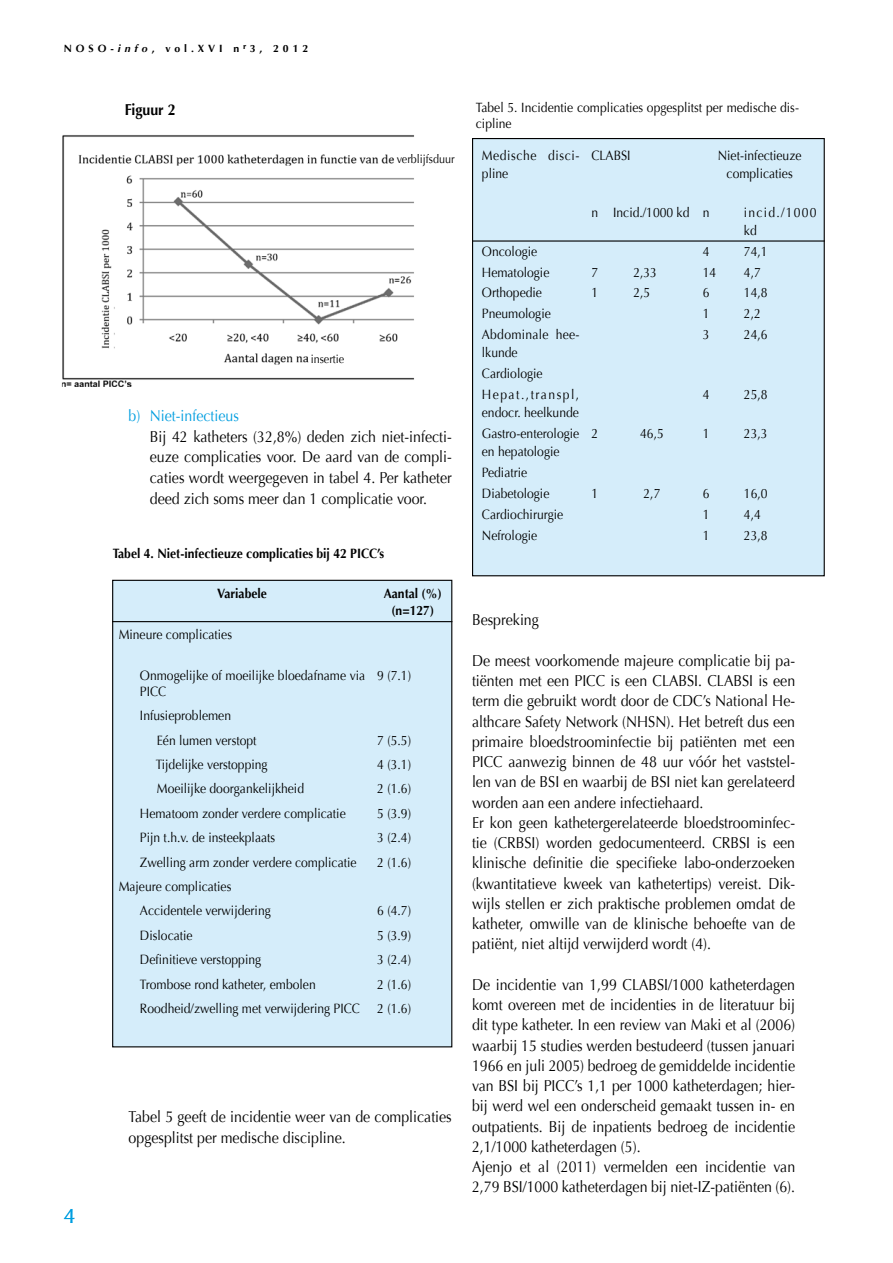
<style>
.page{position:relative;width:893px;height:1263px;background:#fff}
.page>*{position:absolute;margin:0;border:0;box-sizing:border-box;transform-origin:0 0}
.t1{font:21px "Optima";color:#009ee0}
.t2{font:15.75px/20.2px "Optima";color:#000;scale:.9 1}
.t3{font:15.75px "Optima";color:#009ee0;scale:.9 1}
.t4{font:700 15.75px "Optima";color:#000;scale:.9 1}
.t5{font:13.5px/18px "Optima";color:#000;scale:.9 1}
.t6{font:700 13.5px/16.2px "Optima";color:#000;text-align:center;scale:.9 1}
.t7{font:13.5px/16.2px "Optima";color:#000;scale:.9 1}
.t8{font:13.5px/20.9px "Optima";letter-spacing:.055em;color:#000;scale:.9 1}
.t9{font:13.5px/18px "Optima";letter-spacing:.02em;color:#000;scale:.9 1}
.t10{font:13.5px/18px "Optima";letter-spacing:.05em;color:#000;scale:.9 1}
.t11{font:13.5px/18px "Optima";letter-spacing:.105em;color:#000;scale:.9 1}
.t12{font:12px "Optima";color:#000;scale:.9 1}
.t13{font:700 10.5px "Optima";letter-spacing:.375em;color:#000}
.s1{font-style:italic}
</style>
<div class="page">
<div style="left:113px;top:580px;width:339px;height:467px;background:#d5edfa"></div>
<div style="left:112px;top:580px;width:340px;height:467px;border:1px solid #000"></div>
<div style="left:473px;top:139px;width:351px;height:437px;background:#d5edfa"></div>
<div style="left:472px;top:138px;width:353px;height:438px;border:1px solid #000"></div>
<hr style="left:112px;top:621px;width:340px;height:1px;background:#000">
<hr style="left:472px;top:240px;width:353px;height:2px;background:#000">
<img style="left:61px;top:135px;width:353px;height:252px">
<p class="t13" style="left:64px;top:43px;width:12px">noso</p>
<p class="t13" style="left:110px;top:43px;width:199px">-<span class="s1">info</span>, vol.XVI n<sup>r</sup>3, 2012</p>
<h1 class="t1" style="left:64px;top:1203px;width:13px">4</h1>
<p class="t4" style="left:125px;top:100px;width:58px">Figuur 2</p>
<p class="t12" style="left:397px;top:152px;width:66px">verblijfsduur</p>
<p class="t12" style="left:311px;top:352px;width:39px">insertie</p>
<p class="t3" style="left:129px;top:407px;width:124px">b) Niet-infectieus</p>
<p class="t2" style="left:150px;top:426px;width:337px;text-align:justify">Bij 42 katheters (32,8%) deden zich niet-infecti&shy;euze complicaties voor. De aard van de compli&shy;caties wordt weergegeven in tabel 4. Per katheter deed zich soms meer dan 1 complicatie voor.</p>
<p class="t6" style="left:113px;top:545px;width:303px">Tabel 4. Niet-infectieuze complicaties bij 42 PICC’s</p>
<p class="t6" style="left:217px;top:586px;width:57px">Variabele</p>
<p class="t6" style="left:384px;top:586px;width:66px">Aantal (%) (n=127)</p>
<p class="t5" style="left:119px;top:625px;width:128px">Mineure complicaties</p>
<p class="t5" style="left:140px;top:667px;width:252px;line-height:16.2px">Onmogelijke of moeilijke bloedafname via<br>PICC</p>
<p class="t5" style="left:377px;top:666px;width:39px">9 (7.1)</p>
<p class="t5" style="left:157px;top:703px;width:112px;line-height:24.5px;text-indent:-17px">Infusieproblemen<br>Eén lumen verstopt</p>
<p class="t5" style="left:377px;top:731px;width:39px">7 (5.5)</p>
<p class="t5" style="left:156px;top:755px;width:126px">Tijdelijke verstopping</p>
<p class="t5" style="left:377px;top:755px;width:39px">4 (3.1)</p>
<p class="t5" style="left:157px;top:780px;width:165px">Moeilijke doorgankelijkheid</p>
<p class="t5" style="left:377px;top:780px;width:39px">2 (1.6)</p>
<p class="t5" style="left:140px;top:804px;width:230px">Hematoom zonder verdere complicatie</p>
<p class="t5" style="left:377px;top:804px;width:39px">5 (3.9)</p>
<p class="t5" style="left:140px;top:829px;width:152px">Pijn t.h.v. de insteekplaats</p>
<p class="t5" style="left:377px;top:829px;width:39px">3 (2.4)</p>
<p class="t5" style="left:140px;top:853px;width:242px">Zwelling arm zonder verdere complicatie</p>
<p class="t5" style="left:377px;top:853px;width:39px">2 (1.6)</p>
<p class="t5" style="left:140px;top:874px;width:147px;line-height:24.5px;text-indent:-21px">Majeure complicaties<br>Accidentele verwijdering</p>
<p class="t5" style="left:377px;top:902px;width:39px">6 (4.7)</p>
<p class="t5" style="left:140px;top:926px;width:60px">Dislocatie</p>
<p class="t5" style="left:377px;top:926px;width:39px">5 (3.9)</p>
<p class="t5" style="left:140px;top:951px;width:136px">Definitieve verstopping</p>
<p class="t5" style="left:377px;top:951px;width:39px">3 (2.4)</p>
<p class="t5" style="left:140px;top:975px;width:197px">Trombose rond katheter, embolen</p>
<p class="t5" style="left:377px;top:975px;width:39px">2 (1.6)</p>
<p class="t5" style="left:140px;top:1000px;width:246px">Roodheid/zwelling met verwijdering PICC</p>
<p class="t5" style="left:377px;top:1000px;width:39px">2 (1.6)</p>
<p class="t2" style="left:129px;top:1107px;width:361px">Tabel 5 geeft de incidentie weer van de complicaties opgesplitst per medische discipline.</p>
<p class="t7" style="left:476px;top:99px;width:361px">Tabel 5. Incidentie complicaties opgesplitst per medische dis&shy;cipline</p>
<p class="t10" style="left:482px;top:146px;width:110px">Medische disci&shy;pline</p>
<p class="t5" style="left:591px;top:146px;width:45px">CLABSI</p>
<p class="t5" style="left:718px;top:146px;width:95px;text-align:center">Niet-infectieuze complicaties</p>
<p class="t5" style="left:591px;top:203px;width:133px">n Incid./1000 kd n</p>
<p class="t11" style="left:744px;top:203px;width:82px">incid./1000 kd</p>
<p class="t5" style="left:482px;top:242px;width:63px">Oncologie</p>
<p class="t5" style="left:703px;top:242px;width:9px">4</p>
<p class="t5" style="left:744px;top:242px;width:28px">74,1</p>
<p class="t5" style="left:482px;top:263px;width:77px">Hematologie</p>
<p class="t5" style="left:591px;top:263px;width:9px">7</p>
<p class="t5" style="left:633px;top:263px;width:28px">2,33</p>
<p class="t5" style="left:703px;top:263px;width:17px">14</p>
<p class="t5" style="left:744px;top:263px;width:20px">4,7</p>
<p class="t5" style="left:482px;top:284px;width:68px">Orthopedie</p>
<p class="t5" style="left:591px;top:284px;width:9px">1</p>
<p class="t5" style="left:633px;top:284px;width:20px">2,5</p>
<p class="t5" style="left:703px;top:284px;width:9px">6</p>
<p class="t5" style="left:744px;top:284px;width:28px">14,8</p>
<p class="t5" style="left:482px;top:305px;width:78px">Pneumologie</p>
<p class="t5" style="left:703px;top:305px;width:9px">1</p>
<p class="t5" style="left:744px;top:305px;width:20px">2,2</p>
<p class="t9" style="left:482px;top:326px;width:110px">Abdominale hee&shy;lkunde</p>
<p class="t5" style="left:703px;top:326px;width:9px">3</p>
<p class="t5" style="left:744px;top:326px;width:28px">24,6</p>
<p class="t8" style="left:482px;top:363px;width:110px">Cardiologie<br>Hepat.,transpl,</p>
<p class="t5" style="left:482px;top:404px;width:109px">endocr. heelkunde</p>
<p class="t5" style="left:703px;top:386px;width:9px">4</p>
<p class="t5" style="left:744px;top:386px;width:28px">25,8</p>
<p class="t5" style="left:482px;top:425px;width:110px">Gastro-enterologie en hepatologie</p>
<p class="t5" style="left:591px;top:425px;width:9px">2</p>
<p class="t5" style="left:640px;top:425px;width:28px">46,5</p>
<p class="t5" style="left:703px;top:425px;width:9px">1</p>
<p class="t5" style="left:744px;top:425px;width:28px">23,3</p>
<p class="t5" style="left:482px;top:462px;width:77px;line-height:20.9px">Pediatrie<br>Diabetologie</p>
<p class="t5" style="left:591px;top:484px;width:9px">1</p>
<p class="t5" style="left:643px;top:484px;width:20px">2,7</p>
<p class="t5" style="left:703px;top:484px;width:9px">6</p>
<p class="t5" style="left:744px;top:484px;width:28px">16,0</p>
<p class="t5" style="left:482px;top:505px;width:92px">Cardiochirurgie</p>
<p class="t5" style="left:703px;top:505px;width:9px">1</p>
<p class="t5" style="left:744px;top:505px;width:20px">4,4</p>
<p class="t5" style="left:482px;top:526px;width:63px">Nefrologie</p>
<p class="t5" style="left:703px;top:526px;width:9px">1</p>
<p class="t5" style="left:744px;top:526px;width:28px">23,8</p>
<p class="t2" style="left:472px;top:610px;width:76px">Bespreking</p>
<p class="t2" style="left:472px;top:650px;width:361px">De meest voorkomende majeure complicatie bij pa&shy;tiënten met een PICC is een CLABSI. CLABSI is een term die gebruikt wordt door de CDC’s National He&shy;althcare Safety Network (NHSN). Het betreft dus een primaire bloedstroominfectie bij patiënten met een PICC aanwezig binnen de 48 uur vóór het vaststel&shy;len van de BSI en waarbij de BSI niet kan gerelateerd worden aan een andere infectiehaard.<br>Er kon geen kathetergerelateerde bloedstroominfec&shy;tie (CRBSI) worden gedocumenteerd. CRBSI is een klinische definitie die specifieke labo-onderzoeken (kwantitatieve kweek van kathetertips) vereist. Dik&shy;wijls stellen er zich praktische problemen omdat de katheter, omwille van de klinische behoefte van de patiënt, niet altijd verwijderd wordt (4).</p>
<p class="t2" style="left:472px;top:975px;width:361px">De incidentie van 1,99 CLABSI/1000 katheterdagen komt overeen met de incidenties in de literatuur bij dit type katheter. In een review van Maki et al (2006) waarbij 15 studies werden bestudeerd (tussen januari 1966 en juli 2005) bedroeg de gemiddelde incidentie van BSI bij PICC’s 1,1 per 1000 katheterdagen; hier&shy;bij werd wel een onderscheid gemaakt tussen in- en outpatients. Bij de inpatients bedroeg de incidentie 2,1/1000 katheterdagen (5).<br>Ajenjo et al (2011) vermelden een incidentie van 2,79 BSI/1000 katheterdagen bij niet-IZ-patiënten (6).</p>
</div>
